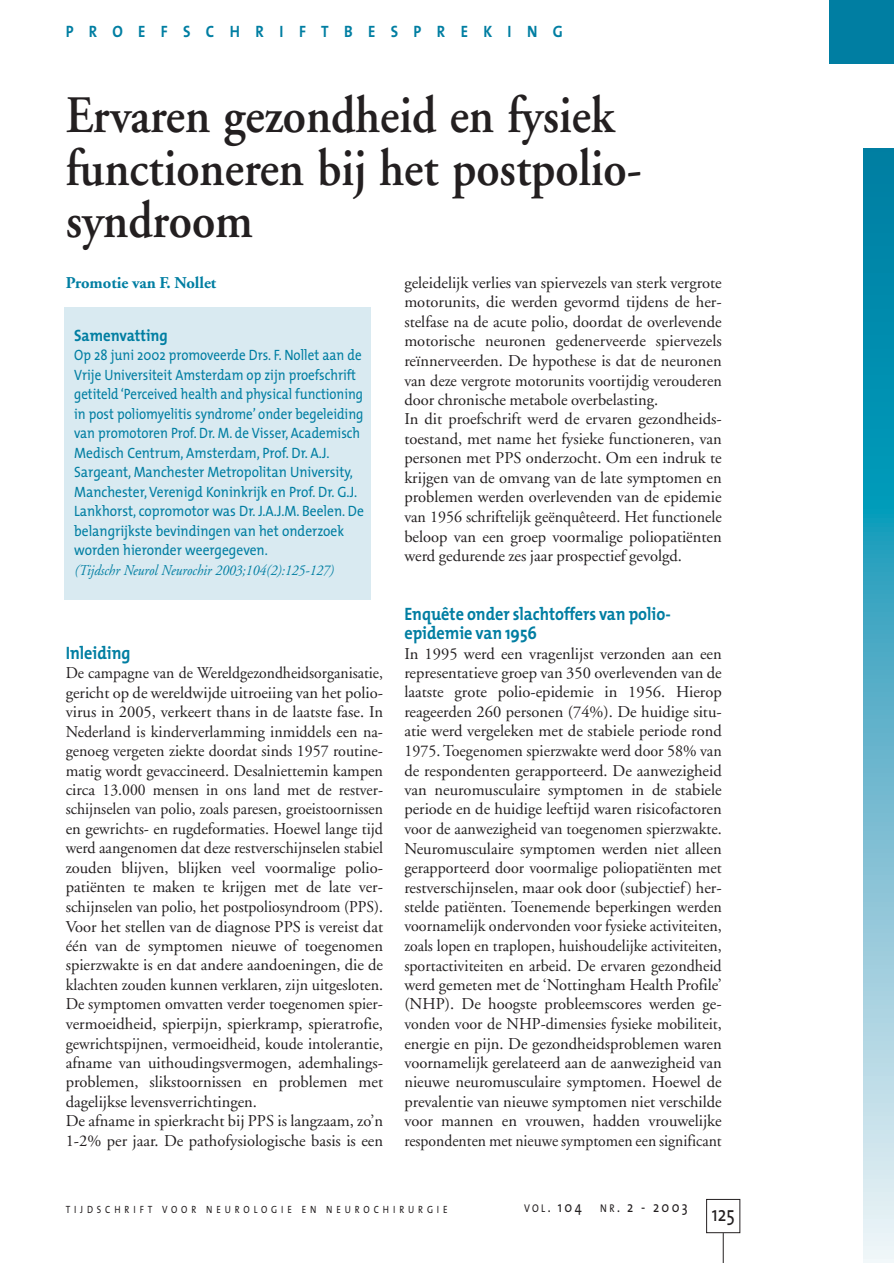
<style>
.page{position:relative;width:894px;height:1263px;background:#fff}
.page>*{position:absolute;margin:0;border:0;box-sizing:border-box;transform-origin:0 0}
.t1{font:600 52.5px/52.5px "Adobe Garamond";color:#231f20;scale:.9 1}
.t2{font:21px "The Mix";color:#231f20;scale:.85 1}
.t3{font:700 18px/19.5px "The Mix";color:#007ea2;scale:.9 1}
.t4{font:16.5px/19.5px "Adobe Garamond";color:#231f20}
.t5{font:16.5px/19.5px "Adobe Garamond";color:#231f20;scale:.95 1}
.t6{font:700 16.5px "The Mix";letter-spacing:1.035em;color:#007ea2;scale:.9 1}
.t7{font:700 16.5px "Adobe Garamond";color:#007ea2}
.t8{font:700 16.5px "The Mix";color:#007ea2;scale:.9 1}
.t9{font:15px/19.5px "The Mix";color:#007ea2;scale:.87 1}
.t10{font:italic 15px "Adobe Garamond";color:#007ea2;scale:.9 1}
.t11{font:15px "The Mix";letter-spacing:.185em;color:#231f20;scale:.85 1}
.t12{font:10.5px "The Mix";letter-spacing:.43em;color:#231f20;scale:.85 1}
.s1{font-size:11.25px}
</style>
<div class="page">
<hr style="left:723px;top:1233px;width:1px;height:30px;background:#231f20">
<div style="left:706px;top:1199px;width:34px;height:34px;border:1px solid #231f20"></div>
<svg style="left:864px;top:149px;width:30px;height:1114px;background:#5cb3ca"></svg>
<div style="left:830px;top:0;width:64px;height:64px;background:#007ea2"></div>
<div style="left:64px;top:308px;width:306px;height:292px;background:#d9eaf1"></div>
<p class="t6" style="left:66px;top:26px;width:554px">PROEFSCHRIFTBESPREKING</p>
<h1 class="t1" style="left:66px;top:94px;width:642px">Ervaren gezondheid en fysiek functioneren bij het postpolio&shy;syndroom</h1>
<p class="t7" style="left:66px;top:276px;width:152px">Promotie van F. Nollet</p>
<p class="t8" style="left:74px;top:329px;width:105px">Samenvatting</p>
<p class="t9" style="left:74px;top:347px;width:334px">Op 28 juni 2002 promoveerde Drs. F. Nollet aan de Vrije Universiteit Amsterdam op zijn proefschrift getiteld ‘Perceived health and physical functioning in post poliomyelitis syndrome’ onder begeleiding van promotoren Prof. Dr. M. de Visser, Academisch Medisch Centrum, Amsterdam, Prof. Dr. A.J.<br>Sargeant, Manchester Metropolitan University, Manchester, Verenigd Koninkrijk en Prof. Dr. G.J.<br>Lankhorst, copromotor was Dr. J.A.J.M. Beelen. De belangrijkste bevindingen van het onderzoek worden hieronder weergegeven.</p>
<p class="t10" style="left:74px;top:564px;width:290px">(Tijdschr Neurol Neurochir 2003;104(2):125-127)</p>
<p class="t3" style="left:66px;top:645px;width:73px">Inleiding</p>
<p class="t5" style="left:66px;top:665px;width:336px">De campagne van de Wereldgezondheidsorganisatie, gericht op de wereldwijde uitroeiing van het polio&shy;virus in 2005, verkeert thans in de laatste fase. In Nederland is kinderverlamming inmiddels een na&shy;genoeg vergeten ziekte doordat sinds 1957 routine&shy;matig wordt gevaccineerd. Desalniettemin kampen circa 13.000 mensen in ons land met de restver&shy;schijnselen van polio, zoals paresen, groeistoornissen en gewrichts- en rugdeformaties. Hoewel lange tijd werd aangenomen dat deze restverschijnselen stabiel zouden blijven, blijken veel voormalige polio&shy;patiënten te maken te krijgen met de late ver&shy;schijnselen van polio, het postpoliosyndroom (PPS).<br>Voor het stellen van de diagnose PPS is vereist dat één van de symptomen nieuwe of toegenomen spierzwakte is en dat andere aandoeningen, die de klachten zouden kunnen verklaren, zijn uitgesloten.<br>De symptomen omvatten verder toegenomen spier&shy;vermoeidheid, spierpijn, spierkramp, spieratrofie, gewrichtspijnen, vermoeidheid, koude intolerantie, afname van uithoudingsvermogen, ademhalings&shy;problemen, slikstoornissen en problemen met dagelijkse levensverrichtingen.<br>De afname in spierkracht bij PPS is langzaam, zo’n 1-2% per jaar. De pathofysiologische basis is een</p>
<p class="t4" style="left:404px;top:275px;width:319px">geleidelijk verlies van spiervezels van sterk vergrote motorunits, die werden gevormd tijdens de her&shy;stelfase na de acute polio, doordat de overlevende motorische neuronen gedenerveerde spiervezels reïnnerveerden. De hypothese is dat de neuronen van deze vergrote motorunits voortijdig verouderen door chronische metabole overbelasting.<br>In dit proefschrift werd de ervaren gezondheids&shy;toestand, met name het fysieke functioneren, van personen met PPS onderzocht. Om een indruk te krijgen van de omvang van de late symptomen en problemen werden overlevenden van de epidemie van 1956 schriftelijk geënquêteerd. Het functionele beloop van een groep voormalige poliopatiënten werd gedurende zes jaar prospectief gevolgd.</p>
<p class="t3" style="left:404px;top:606px;width:298px">Enquête onder slachtoffers van polio&shy;epidemie van 1956</p>
<p class="t4" style="left:404px;top:645px;width:319px;text-align:justify">In 1995 werd een vragenlijst verzonden aan een representatieve groep van 350 overlevenden van de laatste grote polio-epidemie in 1956. Hierop reageerden 260 personen (74%). De huidige situ&shy;atie werd vergeleken met de stabiele periode rond 1975. Toegenomen spierzwakte werd door 58% van de respondenten gerapporteerd. De aanwezigheid van neuromusculaire symptomen in de stabiele periode en de huidige leeftijd waren risicofactoren voor de aanwezigheid van toegenomen spierzwakte.<br>Neuromusculaire symptomen werden niet alleen gerapporteerd door voormalige poliopatiënten met restverschijnselen, maar ook door (subjectief) her&shy;stelde patiënten. Toenemende beperkingen werden voornamelijk ondervonden voor fysieke activiteiten, zoals lopen en traplopen, huishoudelijke activiteiten, sportactiviteiten en arbeid. De ervaren gezondheid werd gemeten met de ‘Nottingham Health Profile’ (NHP). De hoogste probleemscores werden ge&shy;vonden voor de NHP-dimensies fysieke mobiliteit, energie en pijn. De gezondheidsproblemen waren voornamelijk gerelateerd aan de aanwezigheid van nieuwe neuromusculaire symptomen. Hoewel de prevalentie van nieuwe symptomen niet verschilde voor mannen en vrouwen, hadden vrouwelijke respondenten met nieuwe symptomen een significant</p>
<p class="t12" style="left:66px;top:1205px;width:451px">TIJDSCHRIFT VOOR NEUROLOGIE EN NEUROCHIRURGIE</p>
<p class="t11" style="left:524px;top:1201px;width:194px"><span class="s1">VOL</span>. 104 <span class="s1">NR</span>. 2 - 2003</p>
<p class="t2" style="left:712px;top:1207px;width:29px">125</p>
</div>
